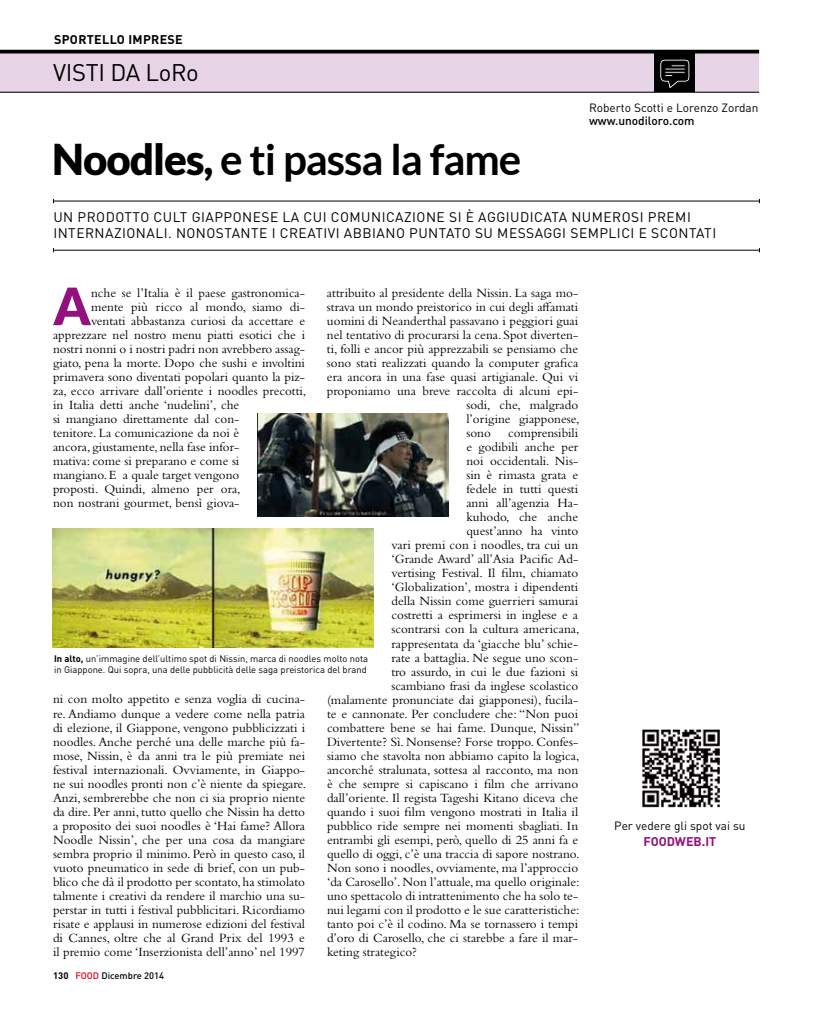
<style>
.page{position:relative;width:823px;height:1014px;background:#fff}
.page>*{position:absolute;margin:0;border:0;box-sizing:border-box;transform-origin:0 0}
.t1{font:900 51.5px "Lato";color:#93117e}
.t2{font:700 42.5px "Lato";letter-spacing:-.025em;color:#000}
.t3{font:23.75px "DIN Pro";letter-spacing:-.015em;color:#000}
.t4{font:13.75px "DIN Pro";letter-spacing:.035em;color:#000}
.t5{font:13.75px "DIN Pro";letter-spacing:.145em;color:#000}
.t6{font:13.12px/14px "Bembo Std";color:#000;text-align:justify}
.t7{font:700 12.5px "DIN Pro";letter-spacing:.025em;color:#000}
.t8{font:700 12.5px "DIN Pro";color:#93117e}
.t9{font:11.88px "DIN Pro";color:#000}
.t10{font:500 11.88px "DIN Pro";color:#000}
.t11{font:9.38px/11.2px "DIN Pro";color:#000}
.t12{font:500 9.38px "DIN Pro";color:#000}
.s1{font-weight:900}
.s2{font-weight:700}
.s3{color:#e2001a}
</style>
<div class="page">
<div style="left:0;top:52px;width:758px;height:40px;background:#e7d5e7"></div>
<div style="left:654px;top:52px;width:40px;height:40px;background:#000"></div>
<svg style="left:659px;top:59px;width:30px;height:30px"></svg>
<hr style="left:0;top:92px;width:758px;height:1px;background:#000">
<hr style="left:0;top:50px;width:758px;height:3px;background:#000">
<hr style="left:53px;top:200px;width:706px;height:1px;background:#000">
<hr style="left:53px;top:250px;width:706px;height:1px;background:#000">
<img style="left:257px;top:413px;width:191px;height:103px">
<img style="left:52px;top:528px;width:321px;height:119px">
<img style="left:642px;top:729px;width:78px;height:79px">
<p class="t7" style="left:54px;top:31px;width:130px">SPORTELLO IMPRESE</p>
<h3 class="t3" style="left:53px;top:57px;width:147px">VISTI DA LoRo</h3>
<h2 class="t2" style="left:52px;top:135px;width:470px"><span class="s1">Noodles,</span> e ti passa la fame</h2>
<p class="t9" style="left:588px;top:99px;width:171px">Roberto Scotti e Lorenzo Zordan</p>
<p class="t10" style="left:588px;top:113px;width:107px">www.unodiloro.com</p>
<p class="t4" style="left:53px;top:207px;width:113px">Un prodott o cult</p>
<p class="t4" style="left:192px;top:207px;width:95px">gia pponese la</p>
<p class="t4" style="left:303px;top:207px;width:96px">cui comunicazi</p>
<p class="t4" style="left:416px;top:207px;width:91px">one si è aggiudi</p>
<p class="t4" style="left:534px;top:207px;width:13px">cata</p>
<p class="t4" style="left:571px;top:207px;width:118px">nu merosi premi</p>
<p class="t4" style="left:53px;top:224px;width:56px">internazi</p>
<p class="t4" style="left:126px;top:224px;width:24px">onali</p>
<p class="t4" style="left:168px;top:224px;width:52px">. Nonosta</p>
<p class="t5" style="left:240px;top:224px;width:70px">ntei creativi</p>
<p class="t4" style="left:344px;top:224px;width:98px">abbia no puntat</p>
<p class="t4" style="left:461px;top:224px;width:18px">o su</p>
<p class="t4" style="left:497px;top:224px;width:24px">messa</p>
<p class="t4" style="left:543px;top:224px;width:149px">ggi sempli ci e scontati</p>
<h1 class="t1" style="left:53px;top:276px;width:39px">A</h1>
<p class="t6" style="left:91px;top:286px;width:215px">nche se l’Italia è il paese gastronomica-</p>
<p class="t6" style="left:327px;top:286px;width:252px">attribuito al presidente della Nissin. La saga mo-</p>
<p class="t6" style="left:327px;top:300px;width:252px">strava un mondo preistorico in cui degli affamati</p>
<p class="t6" style="left:327px;top:314px;width:252px">uomini di Neanderthal passavano i peggiori guai</p>
<p class="t6" style="left:327px;top:328px;width:252px">nel tentativo di procurarsi la cena. Spot diverten-</p>
<p class="t6" style="left:327px;top:342px;width:252px">ti, folli e ancor più apprezzabili se pensiamo che</p>
<p class="t6" style="left:327px;top:356px;width:252px">sono stati realizzati quando la computer grafica</p>
<p class="t6" style="left:327px;top:370px;width:252px">era ancora in una fase quasi artigianale. Qui vi</p>
<p class="t6" style="left:327px;top:384px;width:252px">proponiamo una breve raccolta di alcuni epi-</p>
<p class="t6" style="left:466px;top:398px;width:113px">sodi, che, malgrado</p>
<p class="t6" style="left:466px;top:412px;width:115px">l’origine giapponese,</p>
<p class="t6" style="left:466px;top:426px;width:26px">sono</p>
<p class="t6" style="left:508px;top:426px;width:72px">comprensibili</p>
<p class="t6" style="left:466px;top:440px;width:113px">e godibili anche per</p>
<p class="t6" style="left:466px;top:454px;width:113px">noi occidentali. Nis-</p>
<p class="t6" style="left:466px;top:468px;width:113px">sin è rimasta grata e</p>
<p class="t6" style="left:466px;top:482px;width:113px">fedele in tutti questi</p>
<p class="t6" style="left:466px;top:496px;width:113px">anni all’agenzia Ha-</p>
<p class="t6" style="left:466px;top:510px;width:113px">kuhodo, che anche</p>
<p class="t6" style="left:466px;top:524px;width:113px">quest’anno ha vinto</p>
<p class="t6" style="left:391px;top:538px;width:188px">vari premi con i noodles, tra cui un</p>
<p class="t6" style="left:391px;top:552px;width:188px">‘Grande Award’ all’Asia Pacific Ad-</p>
<p class="t6" style="left:391px;top:566px;width:188px">vertising Festival. Il film, chiamato</p>
<p class="t6" style="left:391px;top:580px;width:188px">‘Globalization’, mostra i dipendenti</p>
<p class="t6" style="left:391px;top:594px;width:188px">della Nissin come guerrieri samurai</p>
<p class="t6" style="left:391px;top:608px;width:188px">costretti a esprimersi in inglese e a</p>
<p class="t6" style="left:391px;top:622px;width:189px">scontrarsi con la cultura americana,</p>
<p class="t6" style="left:391px;top:636px;width:188px">rappresentata da ‘giacche blu’ schie-</p>
<p class="t6" style="left:391px;top:650px;width:188px">rate a battaglia. Ne segue uno scon-</p>
<p class="t6" style="left:391px;top:664px;width:188px">tro assurdo, in cui le due fazioni si</p>
<p class="t6" style="left:391px;top:678px;width:188px">scambiano frasi da inglese scolastico</p>
<p class="t6" style="left:327px;top:692px;width:252px">(malamente pronunciate dai giapponesi), fucila-</p>
<p class="t6" style="left:327px;top:706px;width:252px">te e cannonate. Per concludere che: “Non puoi</p>
<p class="t6" style="left:327px;top:720px;width:254px">combattere bene se hai fame. Dunque, Nissin”</p>
<p class="t6" style="left:327px;top:734px;width:252px">Divertente? Sì. Nonsense? Forse troppo. Confes-</p>
<p class="t6" style="left:327px;top:748px;width:254px">siamo che stavolta non abbiamo capito la logica,</p>
<p class="t6" style="left:327px;top:762px;width:252px">ancorché stralunata, sottesa al racconto, ma non</p>
<p class="t6" style="left:327px;top:776px;width:252px">è che sempre si capiscano i film che arrivano</p>
<p class="t6" style="left:327px;top:790px;width:252px">dall’oriente. Il regista Tageshi Kitano diceva che</p>
<p class="t6" style="left:327px;top:804px;width:252px">quando i suoi film vengono mostrati in Italia il</p>
<p class="t6" style="left:327px;top:818px;width:252px">pubblico ride sempre nei momenti sbagliati. In</p>
<p class="t6" style="left:327px;top:832px;width:252px">entrambi gli esempi, però, quello di 25 anni fa e</p>
<p class="t6" style="left:327px;top:846px;width:254px">quello di oggi, c’è una traccia di sapore nostrano.</p>
<p class="t6" style="left:327px;top:860px;width:252px">Non sono i noodles, ovviamente, ma l’approccio</p>
<p class="t6" style="left:327px;top:874px;width:254px">‘da Carosello’. Non l’attuale, ma quello originale:</p>
<p class="t6" style="left:327px;top:888px;width:252px">uno spettacolo di intrattenimento che ha solo te-</p>
<p class="t6" style="left:327px;top:902px;width:254px">nui legami con il prodotto e le sue caratteristiche:</p>
<p class="t6" style="left:327px;top:916px;width:252px">tanto poi c’è il codino. Ma se tornassero i tempi</p>
<p class="t6" style="left:327px;top:930px;width:252px">d’oro di Carosello, che ci starebbe a fare il mar-</p>
<p class="t6" style="left:327px;top:944px;width:91px">keting strategico?</p>
<p class="t6" style="left:91px;top:300px;width:215px">mente più ricco al mondo, siamo di-</p>
<p class="t6" style="left:91px;top:314px;width:215px">ventati abbastanza curiosi da accettare e</p>
<p class="t6" style="left:53px;top:328px;width:253px">apprezzare nel nostro menu piatti esotici che i</p>
<p class="t6" style="left:53px;top:342px;width:253px">nostri nonni o i nostri padri non avrebbero assag-</p>
<p class="t6" style="left:53px;top:356px;width:253px">giato, pena la morte. Dopo che sushi e involtini</p>
<p class="t6" style="left:53px;top:370px;width:253px">primavera sono diventati popolari quanto la piz-</p>
<p class="t6" style="left:53px;top:384px;width:255px">za, ecco arrivare dall’oriente i noodles precotti,</p>
<p class="t6" style="left:53px;top:398px;width:188px">in Italia detti anche ‘nudelini’, che</p>
<p class="t6" style="left:53px;top:412px;width:188px">si mangiano direttamente dal con-</p>
<p class="t6" style="left:53px;top:426px;width:188px">tenitore. La comunicazione da noi è</p>
<p class="t6" style="left:53px;top:440px;width:188px">ancora, giustamente, nella fase infor-</p>
<p class="t6" style="left:53px;top:454px;width:188px">mativa: come si preparano e come si</p>
<p class="t6" style="left:53px;top:468px;width:188px">mangiano. E a quale target vengono</p>
<p class="t6" style="left:53px;top:482px;width:189px">proposti. Quindi, almeno per ora,</p>
<p class="t6" style="left:53px;top:496px;width:188px">non nostrani gourmet, bensì giova-</p>
<p class="t11" style="left:54px;top:652px;width:315px"><span class="s2">In alto,</span> un’immagine dell’ultimo spot di N issin, marca di noodles molto nota in Giappone. Qui sopra, una delle pubblicità delle saga preistorica del brand</p>
<p class="t6" style="left:53px;top:692px;width:255px">ni con molto appetito e senza voglia di cucina&shy;re. Andiamo dunque a vedere come nella patria di elezione, il Giappone, vengono pubblicizzati i noodles. Anche perché una delle marche più fa&shy;mose, Nissin, è da anni tra le più premiate nei festival internazionali. Ovviamente, in Giappo&shy;ne sui noodles pronti non c’è niente da spiegare.<br>Anzi, sembrerebbe che non ci sia proprio niente da dire. Per anni, tutto quello che Nissin ha detto a proposito dei suoi noodles è ‘Hai fame? Allora Noodle Nissin’, che per una cosa da mangiare sembra proprio il minimo. Però in questo caso, il vuoto pneumatico in sede di brief, con un pub&shy;blico che dà il prodotto per scontato, ha stimolato talmente i creativi da rendere il marchio una su&shy;perstar in tutti i festival pubblicitari. Ricordiamo risate e applausi in numerose edizioni del festival di Cannes, oltre che al Grand Prix del 1993 e il premio come ‘Inserzionista dell’anno’ nel 1997</p>
<p class="t12" style="left:53px;top:969px;width:112px"><span class="s2">130</span> <span class="s3">FOOD</span> Dicembre 2014</p>
<p class="t9" style="left:614px;top:817px;width:133px">Per vedere gli spot vai su</p>
<p class="t8" style="left:643px;top:832px;width:74px">FOODWEB.IT</p>
</div>
